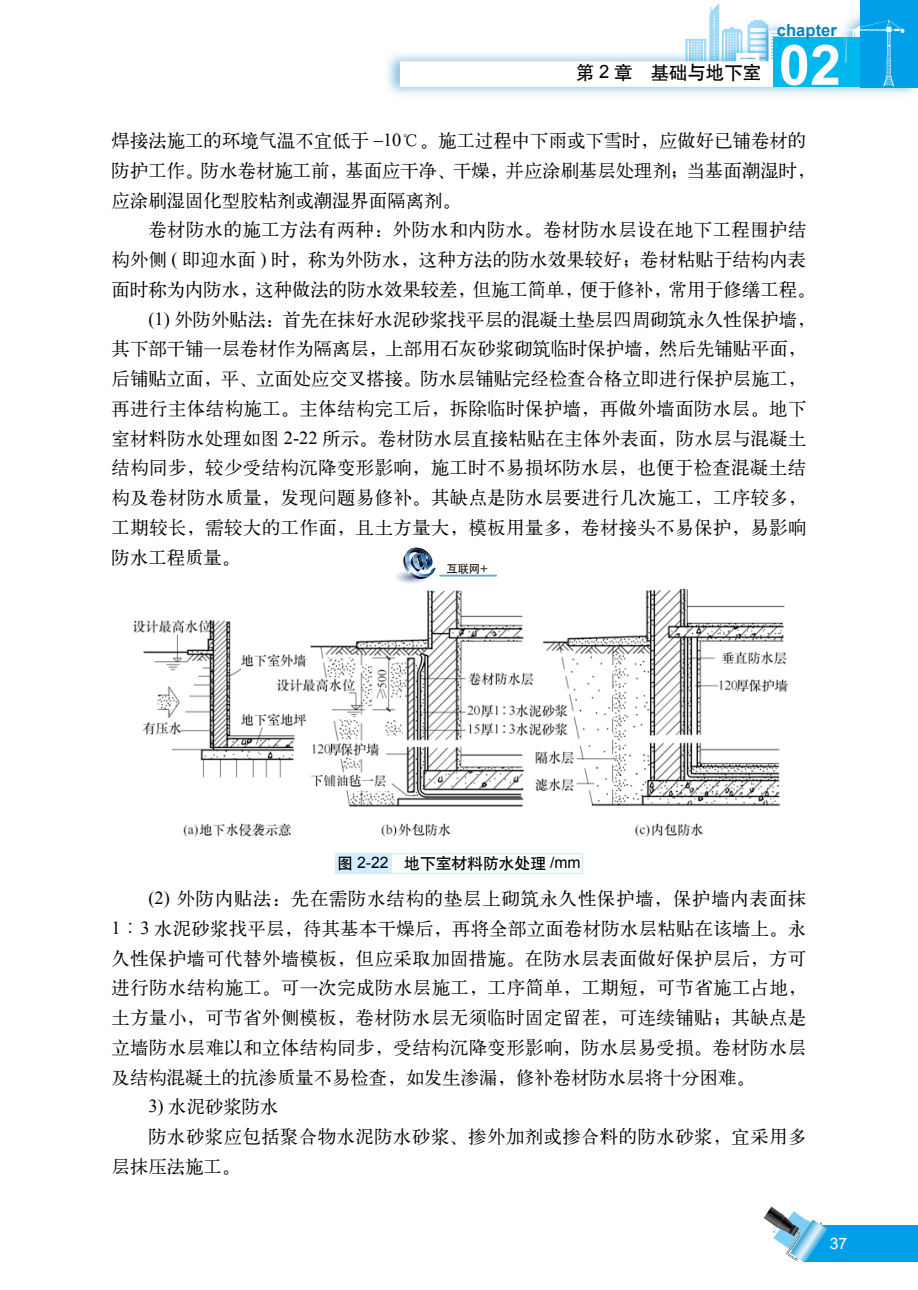
<style>
.page{position:relative;width:918px;height:1290px;background:#fff}
.page>*{position:absolute;margin:0;border:0;box-sizing:border-box;transform-origin:0 0}
.t1{font:700 56px "Arial";color:#fff}
.t2{font:18.38px/29.8px "H Ya 1 gj";letter-spacing:.005em;color:#000}
.t3{font:18.38px "H Ya 1 gj";letter-spacing:.025em;color:#000}
.t4{font:18.38px "H Yb 1 gj";color:#000}
.t5{font:700 16.62px "Arial";color:#0085c0}
.t6{font:15.75px "H Yb 1 gj";color:#000}
.t7{font:15.75px "Arial";color:#fff}
.t8{font:11.2px "H Yb 1 gj";color:#231815}
.s1{font-family:"Arial"}
.s2{font-family:"Times New Roman"}
.s3{font-family:"Sim Sun"}
</style>
<div class="page">
<img style="left:387px;top:54px;width:531px;height:41px">
<div style="left:860px;top:0;width:58px;height:87px;background:#00a0e9"></div>
<svg style="left:400px;top:3px;width:505px;height:84px"></svg>
<div style="left:804px;top:1225px;width:114px;height:37px;background:#00a0e9"></div>
<svg style="left:763px;top:1206px;width:65px;height:57px"></svg>
<div style="left:335px;top:853px;width:248px;height:21px;background:#d3edfb"></div>
<div style="left:392px;top:854px;width:190px;height:19px;background:#fff"></div>
<img style="left:132px;top:588px;width:655px;height:249px">
<hr style="left:439px;top:575px;width:58px;height:1px;background:#5faed3">
<svg style="left:396px;top:548px;width:40px;height:36px"></svg>
<p class="t4" style="left:576px;top:63px;width:186px">第 <span class="s1">2</span> 章　基础与地下室</p>
<p class="t5" style="left:777px;top:20px;width:62px">chapter</p>
<h1 class="t1" style="left:779px;top:28px;width:64px">02</h1>
<p class="t2" style="left:112px;top:126px;width:705px">焊接法施工的环境气温不宜低于 <span class="s2">–10</span>℃。施工过程中下雨或下雪时，应做好已铺卷材的防护工作。防水卷材施工前，基面应干净、干燥，并应涂刷基层处理剂；当基面潮湿时，应涂刷湿固化型胶粘剂或潮湿界面隔离剂。</p>
<p class="t3" style="left:148px;top:221px;width:659px">卷材防水的施工方法有两种：外防水和内防水。卷材防水层设在地下工程围护结</p>
<p class="t2" style="left:112px;top:245px;width:696px">构外侧 <span class="s2">(</span> 即迎水面 <span class="s2">)</span> 时，称为外防水，这种方法的防水效果较好；卷材粘贴于结构内表</p>
<p class="t2" style="left:112px;top:274px;width:705px">面时称为内防水，这种做法的防水效果较差，但施工简单，便于修补，常用于修缮工程。</p>
<p class="t2" style="left:148px;top:304px;width:668px"><span class="s2">(1)</span> 外防外贴法：首先在抹好水泥砂浆找平层的混凝土垫层四周砌筑永久性保护墙，</p>
<p class="t2" style="left:112px;top:334px;width:696px">其下部干铺一层卷材作为隔离层，上部用石灰砂浆砌筑临时保护墙，然后先铺贴平面，</p>
<p class="t2" style="left:112px;top:364px;width:696px">后铺贴立面，平、立面处应交叉搭接。防水层铺贴完经检查合格立即进行保护层施工，</p>
<p class="t3" style="left:112px;top:399px;width:696px">再进行主体结构施工。主体结构完工后，拆除临时保护墙，再做外墙面防水层。地下</p>
<p class="t2" style="left:112px;top:423px;width:696px">室材料防水处理如图 <span class="s2">2-22</span> 所示。卷材防水层直接粘贴在主体外表面，防水层与混凝土</p>
<p class="t3" style="left:112px;top:459px;width:696px">结构同步，较少受结构沉降变形影响，施工时不易损坏防水层，也便于检查混凝土结</p>
<p class="t3" style="left:112px;top:488px;width:696px">构及卷材防水质量，发现问题易修补。其缺点是防水层要进行几次施工，工序较多，</p>
<p class="t3" style="left:112px;top:518px;width:696px">工期较长，需较大的工作面，且土方量大，模板用量多，卷材接头不易保护，易影响</p>
<p class="t2" style="left:112px;top:542px;width:130px">防水工程质量。</p>
<p class="t8" style="left:446px;top:563px;width:43px">互联网+</p>
<p class="t6" style="left:337px;top:856px;width:245px">图 <span class="s1">2-22</span>　地下室材料防水处理 <span class="s1">/mm</span></p>
<p class="t2" style="left:112px;top:884px;width:696px;text-align:justify;text-indent:37px"><span class="s2">(2)</span> 外防内贴法：先在需防水结构的垫层上砌筑永久性保护墙，保护墙内表面抹<span class="s2">1</span><span class="s3">︰</span><span class="s2">3</span> 水泥砂浆找平层，待其基本干燥后，再将全部立面卷材防水层粘贴在该墙上。永久性保护墙可代替外墙模板，但应采取加固措施。在防水层表面做好保护层后，方可进行防水结构施工。可一次完成防水层施工，工序简单，工期短，可节省施工占地，土方量小，可节省外侧模板，卷材防水层无须临时固定留茬，可连续铺贴；其缺点是立墙防水层难以和立体结构同步，受结构沉降变形影响，防水层易受损。卷材防水层及结构混凝土的抗渗质量不易检查，如发生渗漏，修补卷材防水层将十分困难。</p>
<p class="t2" style="left:148px;top:1092px;width:132px"><span class="s2">3)</span> 水泥砂浆防水</p>
<p class="t3" style="left:148px;top:1127px;width:659px">防水砂浆应包括聚合物水泥防水砂浆、掺外加剂或掺合料的防水砂浆，宜采用多</p>
<p class="t2" style="left:112px;top:1151px;width:130px">层抹压法施工。</p>
<p class="t7" style="left:830px;top:1233px;width:19px">37</p>
</div>
